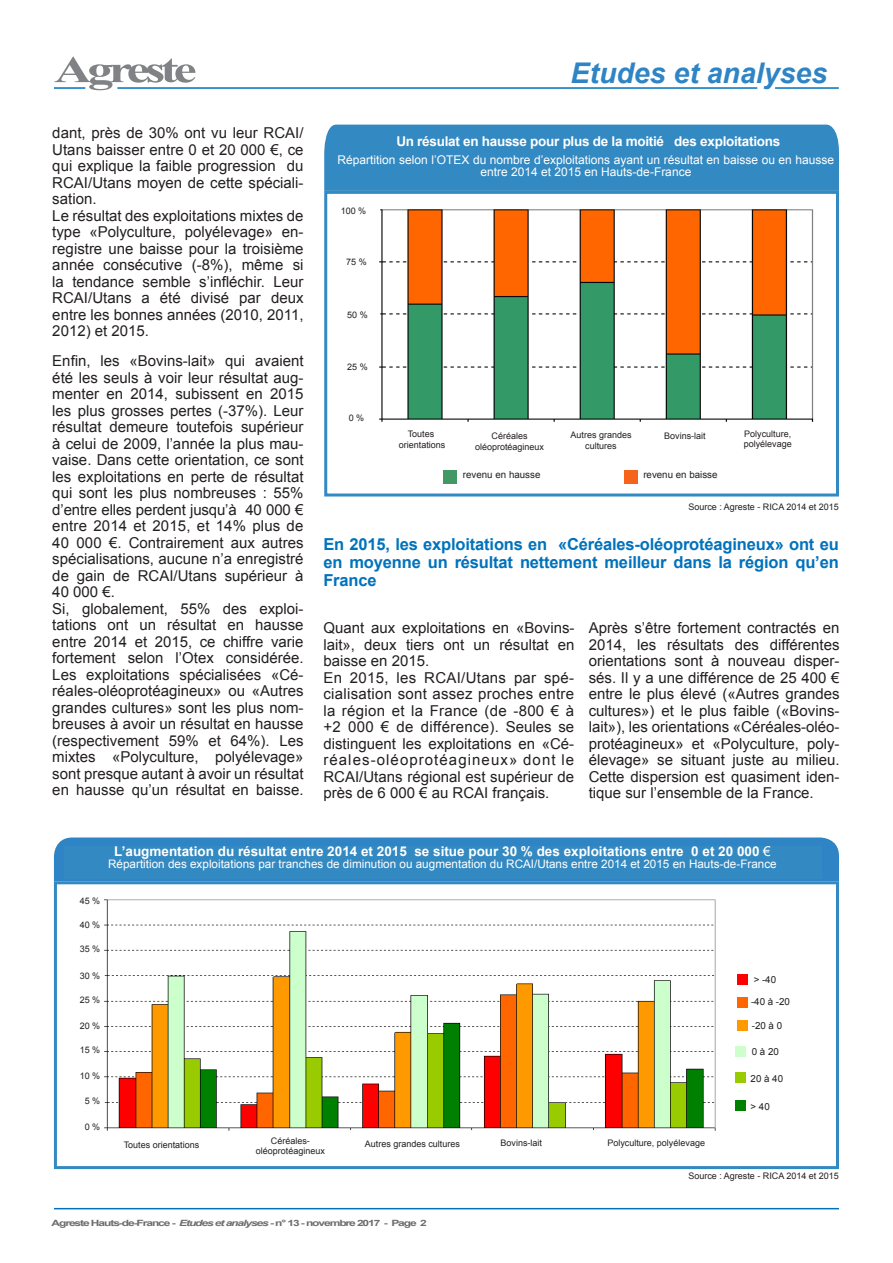
<style>
.page{position:relative;width:893px;height:1263px;background:#fff}
.page>*{position:absolute;margin:0;border:0;box-sizing:border-box;transform-origin:0 0}
.t1{font:700 37.8px "Times New Roman";letter-spacing:-.09em;color:#808285;scale:1.39 1}
.t2{font:italic 700 28.5px "Arial";color:#2e84c5}
.t3{font:700 16.5px/18px "Arial";letter-spacing:-.01em;color:#0072bc;text-align:justify}
.t4{font:15px/16.5px "Arial";color:#231f20;text-align:justify}
.t5{font:700 13.5px "Arial";color:#fff}
.t6{font:700 13.5px "Arial";letter-spacing:-.02em;color:#fff}
.t7{font:12px/12px "Arial";color:#fff;text-align:center}
.t8{font:11.7px "Arial";color:#fff}
.t9{font:9.75px "Arial";color:#231f20}
.t10{font:9px/10.5px "Arial";color:#231f20;text-align:center}
.t11{font:700 8.7px "Arial";letter-spacing:-.09em;color:#6c6d70;scale:1.39 1}
.s1{font-weight:400}
.s2{font-style:italic}
</style>
<div class="page">
<hr style="left:54px;top:1208px;width:785px;height:1px;background:#0072bc">
<hr style="left:117px;top:87px;width:640px;height:2px;background:#0072bc">
<hr style="left:54px;top:87px;width:31px;height:2px;background:#0072bc">
<hr style="left:775px;top:87px;width:64px;height:2px;background:#0072bc">
<div style="left:324px;top:191px;width:515px;height:305px;border:3px solid #3389c2"></div>
<div style="left:324px;top:125px;width:515px;height:66px;background:#3389c2"></div>
<img style="left:379px;top:209px;width:435px;height:213px">
<svg style="left:625px;top:471px;width:13px;height:13px"></svg>
<svg style="left:443px;top:471px;width:13px;height:13px"></svg>
<div style="left:54px;top:881px;width:785px;height:288px;border:3px solid #3389c2"></div>
<svg style="left:54px;top:837px;width:785px;height:44px;background:#398ac8"></svg>
<div style="left:64px;top:846px;width:757px;height:33px;background:#3389c2"></div>
<img style="left:104px;top:899px;width:612px;height:232px">
<div style="left:737px;top:974px;width:10px;height:11px;background:#f00"></div>
<div style="left:737px;top:997px;width:10px;height:10px;background:#f60"></div>
<div style="left:737px;top:1020px;width:11px;height:11px;background:#f90"></div>
<div style="left:736px;top:1046px;width:10px;height:11px;background:#cfc"></div>
<div style="left:736px;top:1100px;width:10px;height:11px;background:#008000"></div>
<div style="left:736px;top:1072px;width:10px;height:11px;background:#9c0"></div>
<h1 class="t1" style="left:54px;top:43px;width:104px">Agreste</h1>
<h2 class="t2" style="left:571px;top:54px;width:258px">Etudes et analyses</h2>
<p class="t4" style="left:52px;top:125px;width:253px;text-align:left">dant, près de 30% ont vu leur RCAI/<br>Utans baisser entre 0 et 20 000 €, ce qui explique la faible progression du<br>RCAI/Utans moyen de cette spéciali&shy;sation.<br>Le résultat des exploitations mixtes de type «Polyculture, polyélevage» en&shy;registre une baisse pour la troisième année consécutive (-8%), même si la tendance semble s’infléchir. Leur<br>RCAI/Utans a été divisé par deux entre les bonnes années (2010, 2011,<br>2012) et 2015.</p>
<p class="t4" style="left:52px;top:353px;width:253px;text-align:left">Enfin, les «Bovins-lait» qui avaient été les seuls à voir leur résultat aug&shy;menter en 2014, subissent en 2015 les plus grosses pertes (-37%). Leur résultat demeure toutefois supérieur à celui de 2009, l’année la plus mau&shy;vaise. Dans cette orientation, ce sont les exploitations en perte de résultat qui sont les plus nombreuses : 55% d’entre elles perdent jusqu’à 40 000 € entre 2014 et 2015, et 14% plus de 40 000 €. Contrairement aux autres spécialisations, aucune n’a enregistré de gain de RCAI/Utans supérieur à 40 000 €.<br>Si, globalement, 55% des exploi&shy;tations ont un résultat en hausse entre 2014 et 2015, ce chiffre varie fortement selon l’Otex considérée.<br>Les exploitations spécialisées «Cé&shy;réales-oléoprotéagineux» ou «Autres grandes cultures» sont les plus nom&shy;breuses à avoir un résultat en hausse (respectivement 59% et 64%). Les mixtes «Polyculture, polyélevage» sont presque autant à avoir un résultat en hausse qu’un résultat en baisse.</p>
<p class="t6" style="left:396px;top:132px;width:385px">Un résulat en hausse pour plus de la moitié des exploitations</p>
<p class="t7" style="left:338px;top:154px;width:498px">Répartition selon l’OTEX du nombre d’exploitations ayant un résultat en baisse ou en hausse entre 2014 et 2015 en Hauts-de-France</p>
<p class="t10" style="left:341px;top:206px;width:27px">100 %</p>
<p class="t10" style="left:346px;top:257px;width:22px">75 %</p>
<p class="t10" style="left:347px;top:309px;width:22px">50 %</p>
<p class="t10" style="left:347px;top:361px;width:22px">25 %</p>
<p class="t10" style="left:349px;top:412px;width:17px">0 %</p>
<p class="t10" style="left:399px;top:429px;width:48px">Toutes orientations</p>
<p class="t10" style="left:475px;top:431px;width:71px">Céréales oléoprotéagineux</p>
<p class="t10" style="left:570px;top:430px;width:63px">Autres grandes cultures</p>
<p class="t10" style="left:664px;top:431px;width:43px">Bovins-lait</p>
<p class="t10" style="left:744px;top:428px;width:50px;text-align:left">Polyculture, polyélevage</p>
<p class="t9" style="left:463px;top:468px;width:79px">revenu en hausse</p>
<p class="t9" style="left:643px;top:468px;width:76px">revenu en baisse</p>
<p class="t10" style="left:688px;top:502px;width:152px">Source : Agreste - RICA 2014 et 2015</p>
<p class="t3" style="left:323px;top:536px;width:517px">En 2015, les exploitations en «Céréales-oléoprotéagineux» ont eu en moyenne un résultat nettement meilleur dans la région qu’en France</p>
<p class="t4" style="left:323px;top:620px;width:253px">Quant aux exploitations en «Bovins&shy;lait», deux tiers ont un résultat en baisse en 2015.</p>
<p class="t4" style="left:323px;top:669px;width:252px">En 2015, les RCAI/Utans par spé&shy;cialisation sont assez proches entre la région et la France (de -800 € à +2 000 € de différence). Seules se distinguent les exploitations en «Cé&shy;réales-oléoprotéagineux» dont le RCAI/Utans régional est supérieur de près de 6 000 € au RCAI français.</p>
<p class="t4" style="left:589px;top:620px;width:252px">Après s’être fortement contractés en 2014, les résultats des différentes orientations sont à nouveau disper&shy;sés. Il y a une différence de 25 400 € entre le plus élevé («Autres grandes cultures») et le plus faible («Bovins&shy;lait»), les orientations «Céréales-oléo&shy;protéagineux» et «Polyculture, poly&shy;élevage» se situant juste au milieu.<br>Cette dispersion est quasiment iden&shy;tique sur l’ensemble de la France.</p>
<p class="t5" style="left:114px;top:842px;width:658px">L’augmentation du résultat entre 2014 et 2015 se situe pour 30 % des exploitations entre 0 et 20 000 <span class="s1">€</span></p>
<p class="t8" style="left:108px;top:856px;width:670px">Répartition des exploitations par tranches de diminution ou augmentation du RCAI/Utans entre 2014 et 2015 en Hauts-de-France</p>
<p class="t10" style="left:80px;top:895px;width:22px">45 %</p>
<p class="t10" style="left:80px;top:919px;width:22px">40 %</p>
<p class="t10" style="left:80px;top:944px;width:22px">35 %</p>
<p class="t10" style="left:80px;top:971px;width:22px">30 %</p>
<p class="t10" style="left:80px;top:995px;width:22px">25 %</p>
<p class="t10" style="left:80px;top:1021px;width:22px">20 %</p>
<p class="t10" style="left:80px;top:1044px;width:22px">15 %</p>
<p class="t10" style="left:80px;top:1071px;width:22px">10 %</p>
<p class="t10" style="left:85px;top:1096px;width:17px">5 %</p>
<p class="t10" style="left:85px;top:1121px;width:17px">0 %</p>
<p class="t10" style="left:124px;top:1140px;width:77px">Toutes orientations</p>
<p class="t10" style="left:271px;top:1135px;width:41px">Céréales-</p>
<p class="t10" style="left:365px;top:1138px;width:97px">Autres grandes cultures</p>
<p class="t10" style="left:501px;top:1137px;width:43px">Bovins-lait</p>
<p class="t10" style="left:607px;top:1137px;width:99px">Polyculture, polyélevage</p>
<p class="t10" style="left:256px;top:1146px;width:71px">oléoprotéagineux</p>
<p class="t9" style="left:754px;top:973px;width:24px">&gt; -40</p>
<p class="t9" style="left:751px;top:995px;width:41px">-40 à -20</p>
<p class="t9" style="left:752px;top:1019px;width:32px">-20 à 0</p>
<p class="t9" style="left:752px;top:1045px;width:29px">0 à 20</p>
<p class="t9" style="left:751px;top:1072px;width:34px">20 à 40</p>
<p class="t9" style="left:750px;top:1100px;width:21px">&gt; 40</p>
<p class="t10" style="left:688px;top:1171px;width:152px">Source : Agreste - RICA 2014 et 2015</p>
<p class="t11" style="left:52px;top:1217px;width:271px">Agreste Hauts-de-France - <span class="s2">Etudes et analyses</span> - n° 13 - novembre 2017 - Page 2</p>
</div>
